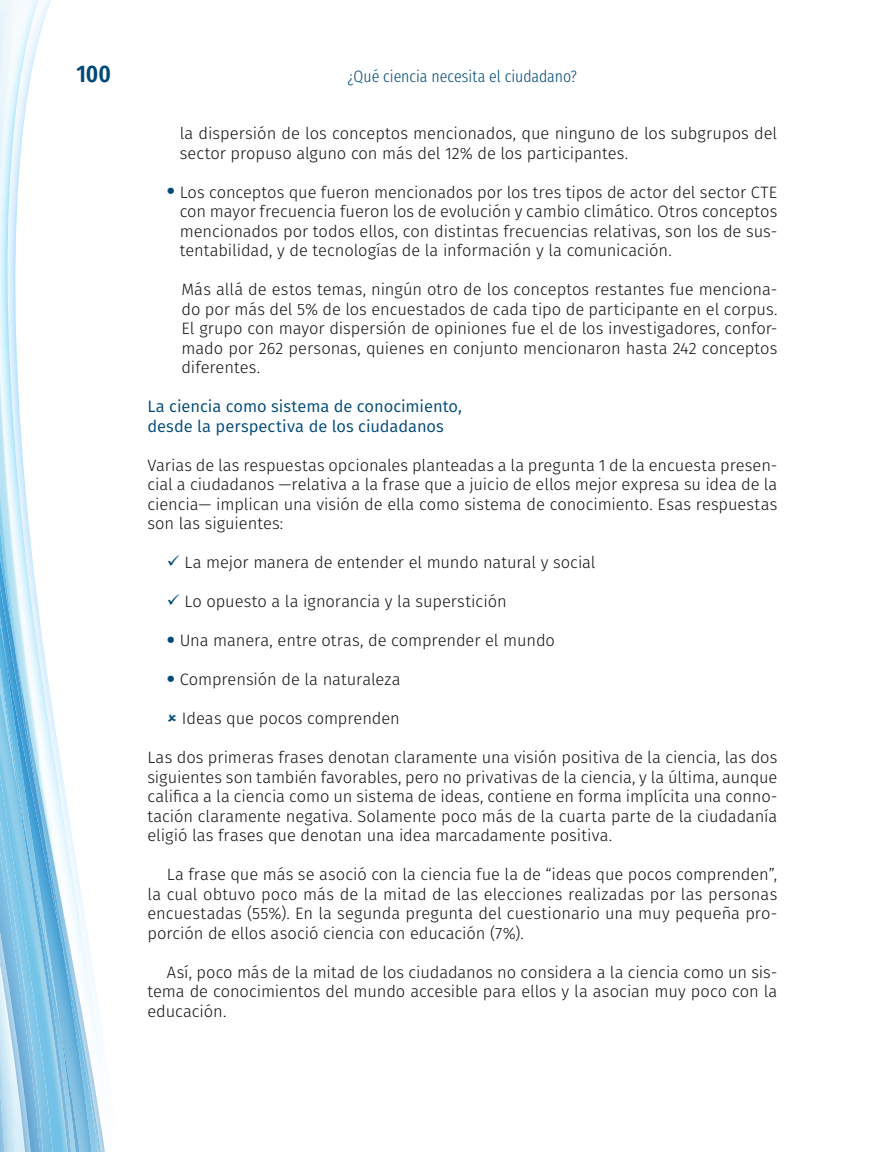
<style>
.page{position:relative;width:882px;height:1152px;background:#fff}
.page>*{position:absolute;margin:0;border:0;box-sizing:border-box;transform-origin:0 0}
.t1{font:600 24px "Fira Sans Condensed";color:#004a79}
._07_Parrafo_Con_Sang{font:300 16.5px/19.5px "Fira Sans";letter-spacing:-.005em;color:#121212;text-align:justify}
._06_Parrafo_Inicial{font:300 16.5px/19.5px "Fira Sans";color:#121212;text-align:justify}
._11_Parrafo_Con_Bull{font:300 16.5px/19.5px "Fira Sans";color:#121212;text-align:justify}
._05_Subtitulo_Blanca{font:16.5px/19.5px "Fira Sans";color:#004a79}
.t2{font:300 16.5px "Fira Sans Condensed";color:#004a79}
.s1{font-weight:600;font-size:24px;color:#004a79}
.s2{color:#004a79}
</style>
<div class="page">
<img style="left:44px;top:0;width:7px;height:20px">
<img style="left:0;top:0;width:39px;height:558px">
<img style="left:0;top:528px;width:15px;height:30px">
<img style="left:0;top:558px;width:36px;height:28px">
<img style="left:0;top:586px;width:41px;height:38px">
<img style="left:0;top:624px;width:44px;height:43px">
<img style="left:94px;top:980px;width:7px;height:172px">
<img style="left:4px;top:649px;width:90px;height:503px">
<img style="left:0;top:691px;width:70px;height:95px">
<img style="left:73px;top:854px;width:5px;height:169px">
<img style="left:54px;top:786px;width:19px;height:366px">
<img style="left:59px;top:1023px;width:23px;height:129px">
<img style="left:0;top:774px;width:54px;height:378px">
<img style="left:0;top:852px;width:42px;height:300px">
<h1 class="t1" style="left:77px;top:52px;width:36px">100</h1>
<p class="t2" style="left:348px;top:61px;width:231px">¿Qué ciencia necesita el ciudadano?</p>
<p class="_07_Parrafo_Con_Sang" style="left:180px;top:123px;width:599px">la dispersión de los conceptos mencionados, que ninguno de los subgrupos del sector propuso alguno con más del 12% de los participantes.</p>
<p class="_07_Parrafo_Con_Sang" style="left:180px;top:182px;width:599px;text-indent:-13px"><span class="s1">•</span> Los conceptos que fueron mencionados por los tres tipos de actor del sector CTE con mayor frecuencia fueron los de evolución y cambio climático. Otros conceptos mencionados por todos ellos, con distintas frecuencias relativas, son los de sus&shy;tentabilidad, y de tecnologías de la información y la comunicación.</p>
<p class="_11_Parrafo_Con_Bull" style="left:182px;top:279px;width:597px">Más allá de estos temas, ningún otro de los conceptos restantes fue menciona&shy;do por más del 5% de los encuestados de cada tipo de participante en el corpus.<br>El grupo con mayor dispersión de opiniones fue el de los investigadores, confor&shy;mado por 262 personas, quienes en conjunto mencionaron hasta 242 conceptos diferentes.</p>
<p class="_05_Subtitulo_Blanca" style="left:147px;top:396px;width:316px">La ciencia como sistema de conocimiento, desde la perspectiva de los ciudadanos</p>
<p class="_06_Parrafo_Inicial" style="left:147px;top:455px;width:632px">Varias de las respuestas opcionales planteadas a la pregunta 1 de la encuesta presen&shy;cial a ciudadanos —relativa a la frase que a juicio de ellos mejor expresa su idea de la ciencia— implican una visión de ella como sistema de conocimiento. Esas respuestas son las siguientes:</p>
<p class="_07_Parrafo_Con_Sang" style="left:167px;top:552px;width:430px"><span class="s2">✓</span> La mejor manera de entender el mundo natural y social</p>
<p class="_07_Parrafo_Con_Sang" style="left:167px;top:591px;width:341px"><span class="s2">✓</span> Lo opuesto a la ignorancia y la superstición</p>
<p class="_07_Parrafo_Con_Sang" style="left:167px;top:630px;width:390px"><span class="s1">•</span> Una manera, entre otras, de comprender el mundo</p>
<p class="_07_Parrafo_Con_Sang" style="left:167px;top:669px;width:235px"><span class="s1">•</span> Comprensión de la naturaleza</p>
<p class="_07_Parrafo_Con_Sang" style="left:182px;top:708px;width:219px">Ideas que pocos comprenden</p>
<p class="_06_Parrafo_Inicial" style="left:147px;top:747px;width:632px">Las dos primeras frases denotan claramente una visión positiva de la ciencia, las dos siguientes son también favorables, pero no privativas de la ciencia, y la última, aunque califica a la ciencia como un sistema de ideas, contiene en forma implícita una conno&shy;tación claramente negativa. Solamente poco más de la cuarta parte de la ciudadanía eligió las frases que denotan una idea marcadamente positiva.</p>
<p class="_07_Parrafo_Con_Sang" style="left:147px;top:864px;width:632px;text-indent:20px">La frase que más se asoció con la ciencia fue la de “ideas que pocos comprenden”, la cual obtuvo poco más de la mitad de las elecciones realizadas por las personas encuestadas (55%). En la segunda pregunta del cuestionario una muy pequeña pro&shy;porción de ellos asoció ciencia con educación (7%).</p>
<p class="_07_Parrafo_Con_Sang" style="left:147px;top:962px;width:632px;text-indent:20px">Así, poco más de la mitad de los ciudadanos no considera a la ciencia como un sis&shy;tema de conocimientos del mundo accesible para ellos y la asocian muy poco con la educación.</p>
</div>
